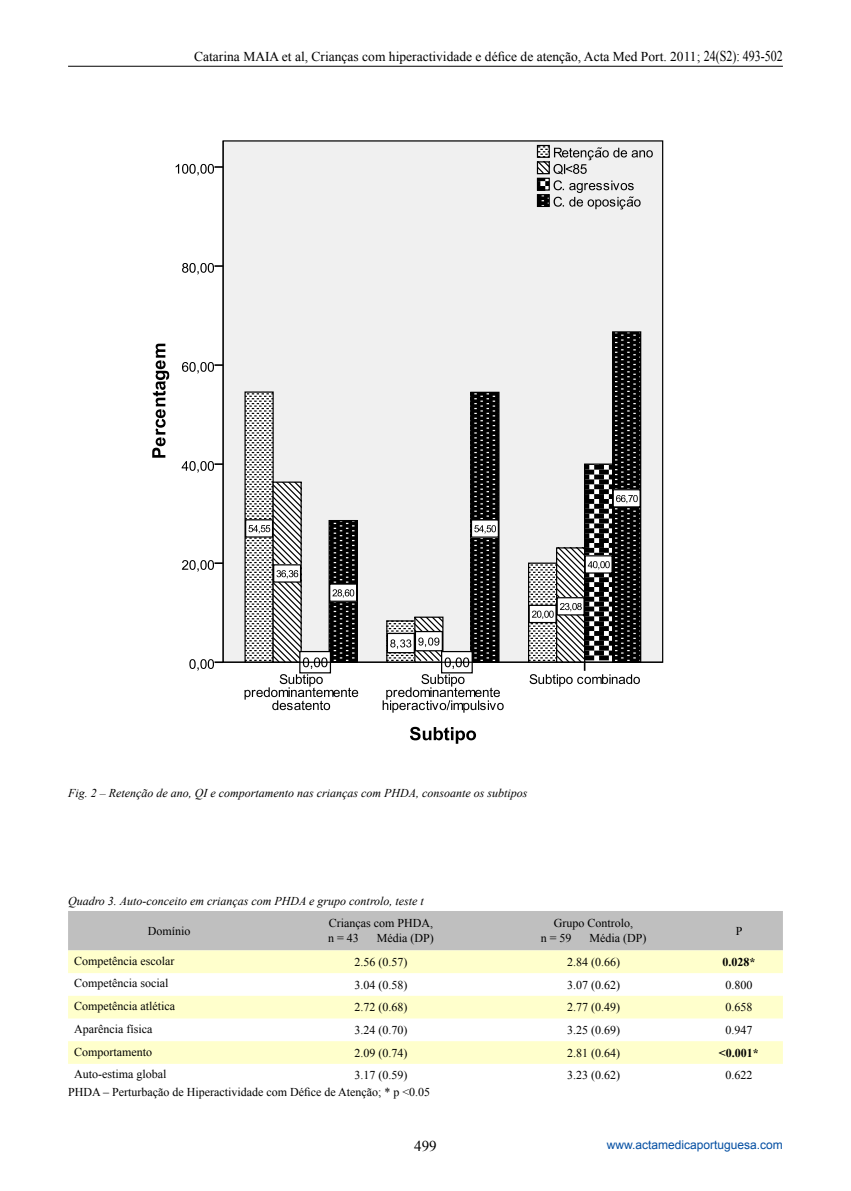
<style>
.page{position:relative;width:851px;height:1191px;background:#fff}
.page>*{position:absolute;margin:0;border:0;box-sizing:border-box;transform-origin:0 0}
.t1{font:15px "Times New Roman";color:#000}
.t2{font:13.5px "Times New Roman";color:#000}
.t3{font:12px/15px "Times New Roman";color:#000}
.t4{font:italic 12px "Times New Roman";color:#000}
.t5{font:12px "Arial";color:#034ea2}
.t6{font:700 12px "Times New Roman";color:#000}
.s1{font-size:15px}
</style>
<div class="page">
<div style="left:223px;top:141px;width:439px;height:521px;background:#f0f0f0"></div>
<svg style="left:410px;top:727px;width:66px;height:17px"></svg>
<svg style="left:152px;top:344px;width:17px;height:114px"></svg>
<svg style="left:176px;top:164px;width:46px;height:11px"></svg>
<svg style="left:182px;top:263px;width:40px;height:11px"></svg>
<svg style="left:182px;top:362px;width:40px;height:11px"></svg>
<svg style="left:182px;top:461px;width:40px;height:11px"></svg>
<svg style="left:182px;top:560px;width:40px;height:11px"></svg>
<svg style="left:189px;top:659px;width:33px;height:11px"></svg>
<div style="left:612px;top:331px;width:29px;height:332px;border:1px solid #000"></div>
<svg style="left:528px;top:332px;width:112px;height:354px"></svg>
<svg style="left:382px;top:392px;width:121px;height:320px"></svg>
<svg style="left:244px;top:392px;width:114px;height:318px"></svg>
<svg style="left:537px;top:145px;width:115px;height:64px"></svg>
<div style="left:68px;top:911px;width:714px;height:39px;background:#bfbfbf"></div>
<svg style="left:68px;top:950px;width:714px;height:113px;fill:#ffc"></svg>
<hr style="left:68px;top:66px;width:714px;height:1px;background:#000">
<p class="t2" style="left:194px;top:48px;width:590px">Catarina MAIA et al, Crianças com hiperactividade e défice de atenção, Acta Med Port. 2011; <span class="s1">24(S2): 493-502</span></p>
<p class="t4" style="left:68px;top:784px;width:461px">Fig. 2 – Retenção de ano, QI e comportamento nas crianças com PHDA, consoante os subtipos</p>
<p class="t4" style="left:68px;top:892px;width:357px">Quadro 3. Auto-conceito em crianças com PHDA e grupo controlo, teste t</p>
<p class="t3" style="left:148px;top:923px;width:44px">Domínio</p>
<p class="t3" style="left:328px;top:915px;width:107px">Crianças com PHDA, n = 43</p>
<p class="t3" style="left:377px;top:930px;width:58px">Média (DP)</p>
<p class="t3" style="left:540px;top:915px;width:94px;text-indent:13px">Grupo Controlo, n = 59</p>
<p class="t3" style="left:589px;top:930px;width:58px">Média (DP)</p>
<p class="t3" style="left:735px;top:923px;width:8px">P</p>
<p class="t3" style="left:74px;top:953px;width:102px">Competência escolar</p>
<p class="t3" style="left:354px;top:954px;width:54px">2.56 (0.57)</p>
<p class="t3" style="left:567px;top:954px;width:54px">2.84 (0.66)</p>
<p class="t6" style="left:722px;top:953px;width:34px">0.028*</p>
<p class="t3" style="left:74px;top:975px;width:96px">Competência social</p>
<p class="t3" style="left:354px;top:977px;width:54px">3.04 (0.58)</p>
<p class="t3" style="left:567px;top:977px;width:54px">3.07 (0.62)</p>
<p class="t3" style="left:725px;top:977px;width:28px">0.800</p>
<p class="t3" style="left:74px;top:998px;width:102px">Competência atlética</p>
<p class="t3" style="left:354px;top:999px;width:54px">2.72 (0.68)</p>
<p class="t3" style="left:567px;top:999px;width:54px">2.77 (0.49)</p>
<p class="t3" style="left:725px;top:999px;width:28px">0.658</p>
<p class="t3" style="left:74px;top:1021px;width:80px">Aparência física</p>
<p class="t3" style="left:354px;top:1022px;width:54px">3.24 (0.70)</p>
<p class="t3" style="left:567px;top:1022px;width:54px">3.25 (0.69)</p>
<p class="t3" style="left:725px;top:1022px;width:28px">0.947</p>
<p class="t3" style="left:74px;top:1043px;width:79px">Comportamento</p>
<p class="t3" style="left:354px;top:1045px;width:54px">2.09 (0.74)</p>
<p class="t3" style="left:567px;top:1045px;width:54px">2.81 (0.64)</p>
<p class="t6" style="left:719px;top:1044px;width:41px">&lt;0.001*</p>
<p class="t3" style="left:74px;top:1066px;width:94px">Auto-estima global</p>
<p class="t3" style="left:354px;top:1067px;width:54px">3.17 (0.59)</p>
<p class="t3" style="left:567px;top:1067px;width:54px">3.23 (0.62)</p>
<p class="t3" style="left:725px;top:1067px;width:28px">0.622</p>
<p class="t3" style="left:68px;top:1083px;width:363px">PHDA – Perturbação de Hiperactividade com Défice de Atenção; * p &lt;0.05</p>
<p class="t1" style="left:414px;top:1136px;width:24px">499</p>
<p class="t5" style="left:606px;top:1136px;width:178px">www.actamedicaportuguesa.com</p>
</div>
